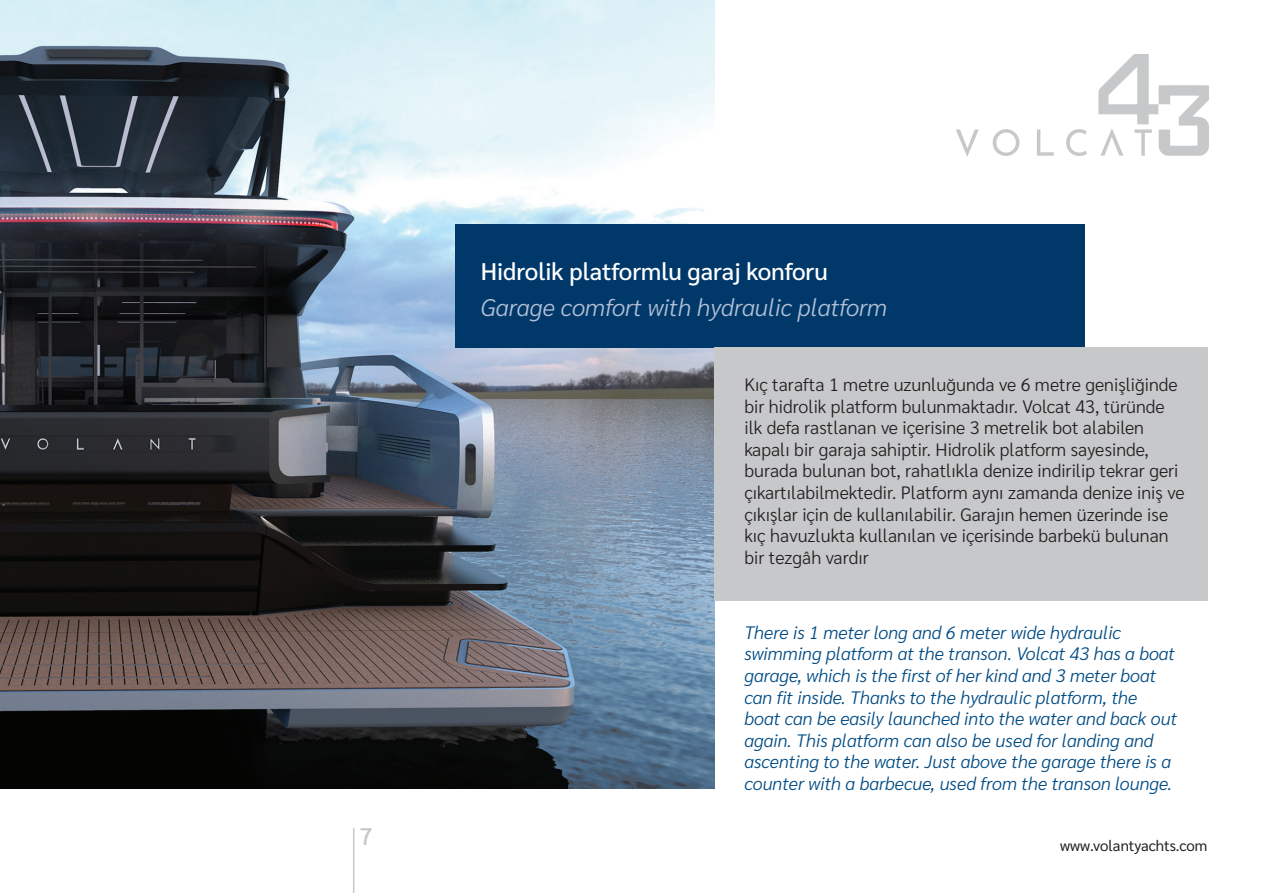
<style>
.page{position:relative;width:1263px;height:893px;background:#fff}
.page>*{position:absolute;margin:0;border:0;box-sizing:border-box;transform-origin:0 0}
.t1{font:italic 300 24px "Sarabun";color:#b3c0d6}
.t2{font:500 24px "Sarabun";color:#fff}
.t3{font:500 24px "Sarabun";color:#c7c8ca}
.t4{font:300 18px/21.6px "Sarabun";color:#231f20}
.t5{font:italic 300 18px/21.6px "Sarabun";color:#004b84}
.t6{font:15px "Sarabun";color:#231f20}
</style>
<div class="page">
<img style="left:0;top:0;width:714px;height:789px">
<svg style="left:956px;top:54px;width:253px;height:103px"></svg>
<div style="left:455px;top:224px;width:629px;height:123px;background:#00386a"></div>
<div style="left:715px;top:347px;width:493px;height:253px;background:#c7c8ca"></div>
<hr style="left:353px;top:828px;width:1px;height:65px;background:#c7c8ca">
<h1 class="t3" style="left:359px;top:822px;width:15px">7</h1>
<h1 class="t2" style="left:481px;top:257px;width:348px">Hidrolik platformlu garaj konforu</h1>
<h1 class="t1" style="left:481px;top:293px;width:408px">Garage comfort with hydraulic platform</h1>
<p class="t4" style="left:744px;top:374px;width:442px">Kıç tarafta 1 metre uzunluğunda ve 6 metre genişliğinde bir hidrolik platform bulunmaktadır. Volcat 43, türünde ilk defa rastlanan ve içerisine 3 metrelik bot alabilen kapalı bir garaja sahiptir. Hidrolik platform sayesinde, burada bulunan bot, rahatlıkla denize indirilip tekrar geri çıkartılabilmektedir. Platform aynı zamanda denize iniş ve çıkışlar için de kullanılabilir. Garajın hemen üzerinde ise kıç havuzlukta kullanılan ve içerisinde barbekü bulunan bir tezgâh vardır</p>
<p class="t5" style="left:744px;top:622px;width:434px">There is 1 meter long and 6 meter wide hydraulic swimming platform at the transon. Volcat 43 has a boat garage, which is the first of her kind and 3 meter boat can fit inside. Thanks to the hydraulic platform, the boat can be easily launched into the water and back out again. This platform can also be used for landing and ascenting to the water. Just above the garage there is a counter with a barbecue, used from the transon lounge.</p>
<p class="t6" style="left:1060px;top:836px;width:149px">www.volantyachts.com</p>
</div>
